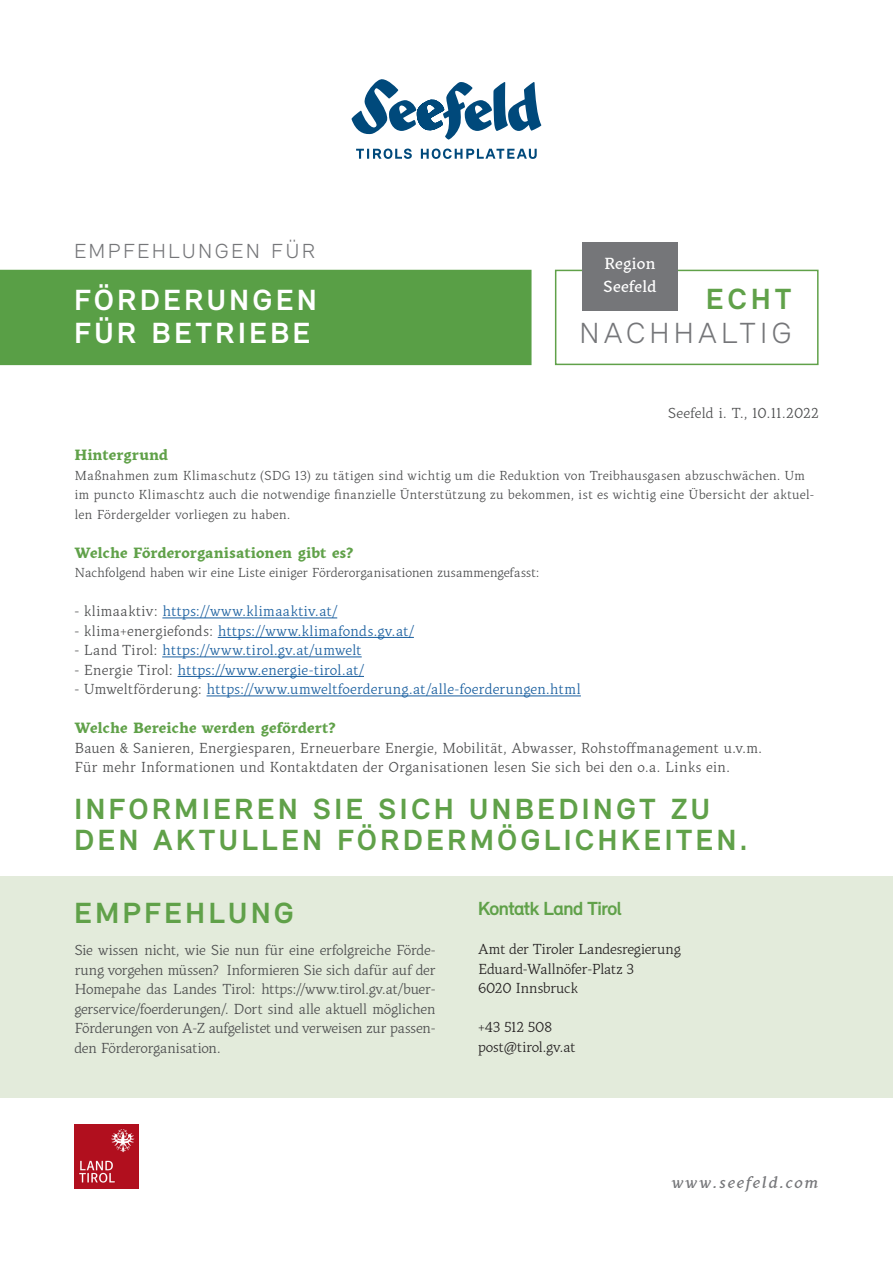
<style>
.page{position:relative;width:893px;height:1263px;background:#fff}
.page>*{position:absolute;margin:0;border:0;box-sizing:border-box;transform-origin:0 0}
.Fließtext{font:700 30px "Relevant";letter-spacing:.125em;color:#60a149}
.t1{font:700 30px "Relevant";letter-spacing:.125em;color:#fff}
.t2{font:300 30px "Relevant";letter-spacing:.16em;color:#757679}
.Subline{font:300 21px "Relevant";letter-spacing:.14em;color:#757679}
.Fließtext-2{font:700 19.5px "Relevant";letter-spacing:-.025em;color:#60a149}
.t3{font:italic 500 16.5px "Kitsch Text";letter-spacing:.1em;color:#757679}
.t4{font:500 16.5px "Kitsch Text";letter-spacing:.01em;color:#fff}
.Fließtext-3{font:15px/19.5px "Kitsch Text";letter-spacing:-.005em;color:#4b4c4d;text-align:justify}
.Fließtext-4{font:15px "Kitsch Text";color:#175d9e}
.Fließtext-5{font:15px "Kitsch Text";letter-spacing:-.03em;color:#231f20}
.Headline_Fließtext{font:700 15px "Kitsch Text";letter-spacing:.005em;color:#60a149}
.Fließtext-6{font:700 15px "Kitsch Text";letter-spacing:.005em;color:#60a149}
.Fließtext-7{font:13.5px/19.5px "Kitsch Text";color:#4b4c4d}
.s1{color:#4b4c4d}
</style>
<div class="page">
<img style="left:74px;top:1125px;width:64px;height:63px">
<div style="left:0;top:876px;width:893px;height:221px;background:#e3ebdb"></div>
<hr style="left:162px;top:617px;width:175px;height:1px;background:#175d9e">
<hr style="left:218px;top:637px;width:196px;height:1px;background:#175d9e">
<hr style="left:162px;top:656px;width:200px;height:1px;background:#175d9e">
<hr style="left:178px;top:676px;width:186px;height:1px;background:#175d9e">
<hr style="left:207px;top:695px;width:374px;height:1px;background:#175d9e">
<div style="left:0;top:270px;width:531px;height:95px;background:#599f46"></div>
<div style="left:555px;top:270px;width:264px;height:95px;background:#fff;border:2px solid #60a149"></div>
<div style="left:582px;top:242px;width:96px;height:69px;background:#757679"></div>
<svg style="left:356px;top:149px;width:181px;height:10px"></svg>
<svg style="left:352px;top:79px;width:189px;height:61px"></svg>
<p class="Subline" style="left:74px;top:239px;width:242px">EMPFEHLUNGEN FÜR</p>
<p class="t1" style="left:74px;top:282px;width:244px">FÖRDERUNGEN</p>
<p class="t1" style="left:74px;top:315px;width:237px">FÜR BETRIEBE</p>
<p class="t4" style="left:604px;top:253px;width:53px">Region</p>
<p class="t4" style="left:603px;top:275px;width:55px">Seefeld</p>
<p class="Fließtext" style="left:706px;top:281px;width:87px">ECHT</p>
<p class="t2" style="left:580px;top:315px;width:213px">NACHHALTIG</p>
<p class="Fließtext-3" style="left:668px;top:403px;width:152px">Seefeld i. T., 10.11.2022</p>
<p class="Headline_Fließtext" style="left:74px;top:445px;width:95px">Hintergrund</p>
<p class="Fließtext-7" style="left:74px;top:465px;width:741px">Maßnahmen zum Klimaschutz (SDG 13) zu tätigen sind wichtig um die Reduktion von Treibhausgasen abzuschwächen. Um im puncto Klimaschtz auch die notwendige finanzielle Ünterstützung zu bekommen, ist es wichtig eine Übersicht der aktuel&shy;len Fördergelder vorliegen zu haben.</p>
<p class="Headline_Fließtext" style="left:74px;top:542px;width:280px">Welche Förderorganisationen gibt es?</p>
<p class="Fließtext-7" style="left:74px;top:563px;width:467px">Nachfolgend haben wir eine Liste einiger Förderorganisationen zusammengefasst:</p>
<p class="Fließtext-4" style="left:74px;top:602px;width:264px"><span class="s1">- klimaaktiv:</span> https://www.klimaaktiv.at/</p>
<p class="Fließtext-4" style="left:74px;top:622px;width:341px"><span class="s1">- klima+energiefonds:</span> https://www.klimafonds.gv.at/</p>
<p class="Fließtext-4" style="left:74px;top:641px;width:289px"><span class="s1">- Land Tirol:</span> https://www.tirol.gv.at/umwelt</p>
<p class="Fließtext-4" style="left:74px;top:661px;width:291px"><span class="s1">- Energie Tirol:</span> https://www.energie-tirol.at/</p>
<p class="Fließtext-4" style="left:74px;top:680px;width:508px"><span class="s1">- Umweltförderung:</span> https://www.umweltfoerderung.at/alle-foerderungen.html</p>
<p class="Fließtext-6" style="left:74px;top:718px;width:262px">Welche Bereiche werden gefördert?</p>
<p class="Fließtext-3" style="left:74px;top:738px;width:689px">Bauen &amp; Sanieren, Energiesparen, Erneuerbare Energie, Mobilität, Abwasser, Rohstoffmanagement u.v.m.</p>
<p class="Fließtext-3" style="left:74px;top:757px;width:657px">Für mehr Informationen und Kontaktdaten der Organisationen lesen Sie sich bei den o.a. Links ein.</p>
<p class="Fließtext" style="left:74px;top:791px;width:637px">INFORMIEREN SIE SICH UNBEDINGT ZU</p>
<p class="Fließtext" style="left:74px;top:822px;width:674px">DEN AKTULLEN FÖRDERMÖGLICHKEITEN.</p>
<p class="Fließtext" style="left:74px;top:895px;width:221px">EMPFEHLUNG</p>
<p class="Fließtext-3" style="left:74px;top:940px;width:363px">Sie wissen nicht, wie Sie nun für eine erfolgreiche Förde&shy;rung vorgehen müssen? Informieren Sie sich dafür auf der Homepahe das Landes Tirol: https://www.tirol.gv.at/buer&shy;gerservice/foerderungen/. Dort sind alle aktuell möglichen Förderungen von A-Z aufgelistet und verweisen zur passen&shy;den Förderorganisation.</p>
<p class="Fließtext-2" style="left:478px;top:897px;width:145px">Kontatk Land Tirol</p>
<p class="Fließtext-5" style="left:478px;top:940px;width:204px">Amt der Tiroler Landesregierung</p>
<p class="Fließtext-5" style="left:478px;top:959px;width:157px">Eduard-Wallnöfer-Platz 3</p>
<p class="Fließtext-5" style="left:478px;top:979px;width:101px">6020 Innsbruck</p>
<p class="Fließtext-5" style="left:478px;top:1018px;width:75px">+43 512 508</p>
<p class="Fließtext-5" style="left:478px;top:1037px;width:99px">post@tirol.gv.at</p>
<p class="t3" style="left:671px;top:1172px;width:149px">www.seefeld.com</p>
</div>
